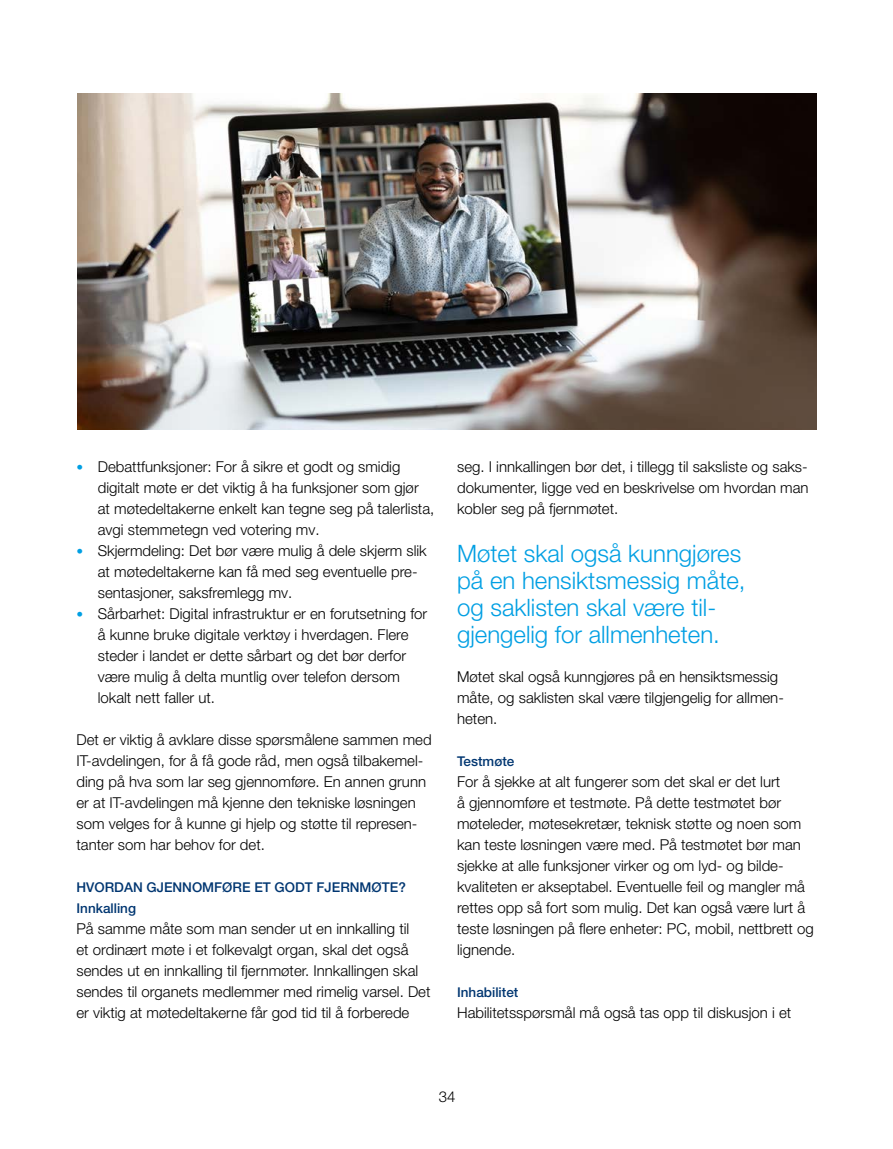
<style>
.page{position:relative;width:893px;height:1149px;background:#fff}
.page>*{position:absolute;margin:0;border:0;box-sizing:border-box;transform-origin:0 0}
.t1{font:300 24px/27px "Helvetica Neue LT Pro";color:#009fe3}
.t2{font:300 15px/21px "Helvetica Neue LT Pro";color:#000}
.t3{font:500 13.5px/21px "Helvetica Neue LT Pro";color:#003671}
.s1{font-size:13.5px;color:#009fe3}
</style>
<div class="page">
<img style="left:78px;top:94px;width:738px;height:336px">
<p class="t2" style="left:98px;top:455px;width:338px;text-indent:-21px"><span class="s1">•</span> Debattfunksjoner: For å sikre et godt og smidig digitalt møte er det viktig å ha funksjoner som gjør at møtedeltakerne enkelt kan tegne seg på talerlista, avgi stemmetegn ved votering mv.</p>
<p class="t2" style="left:98px;top:539px;width:330px;text-indent:-21px"><span class="s1">•</span> Skjermdeling: Det bør være mulig å dele skjerm slik at møtedeltakerne kan få med seg eventuelle pre&shy;sentasjoner, saksfremlegg mv.</p>
<p class="t2" style="left:98px;top:602px;width:331px;text-indent:-21px"><span class="s1">•</span> Sårbarhet: Digital infrastruktur er en forutsetning for å kunne bruke digitale verktøy i hverdagen. Flere steder i landet er dette sårbart og det bør derfor være mulig å delta muntlig over telefon dersom lokalt nett faller ut.</p>
<p class="t2" style="left:77px;top:728px;width:357px">Det er viktig å avklare disse spørsmålene sammen med IT-avdelingen, for å få gode råd, men også tilbakemel&shy;ding på hva som lar seg gjennomføre. En annen grunn er at IT-avdelingen må kjenne den tekniske løsningen som velges for å kunne gi hjelp og støtte til represen&shy;tanter som har behov for det.</p>
<p class="t3" style="left:77px;top:876px;width:331px">HVORDAN GJENNOMFØRE ET GODT FJERNMØTE?<br>Innkalling</p>
<p class="t2" style="left:77px;top:917px;width:355px">På samme måte som man sender ut en innkalling til<br>et ordinært møte i et folkevalgt organ, skal det også sendes ut en innkalling til fjernmøter. Innkallingen skal sendes til organets medlemmer med rimelig varsel. Det er viktig at møtedeltakerne får god tid til å forberede</p>
<p class="t2" style="left:457px;top:455px;width:353px;text-align:justify">seg. I innkallingen bør det, i tillegg til saksliste og saks&shy;dokumenter, ligge ved en beskrivelse om hvordan man kobler seg på fjernmøtet.</p>
<h1 class="t1" style="left:457px;top:539px;width:290px">Møtet skal også kunngjøres på en hensiktsmessig måte, og saklisten skal være til&shy;gjengelig for allmenheten.</h1>
<p class="t2" style="left:457px;top:665px;width:328px">Møtet skal også kunngjøres på en hensiktsmessig måte, og saklisten skal være tilgjengelig for allmen&shy;heten.</p>
<p class="t3" style="left:457px;top:750px;width:59px">Testmøte</p>
<p class="t2" style="left:457px;top:770px;width:358px">For å sjekke at alt fungerer som det skal er det lurt<br>å gjennomføre et testmøte. På dette testmøtet bør møteleder, møtesekretær, teknisk støtte og noen som kan teste løsningen være med. På testmøtet bør man sjekke at alle funksjoner virker og om lyd- og bilde&shy;kvaliteten er akseptabel. Eventuelle feil og mangler må rettes opp så fort som mulig. Det kan også være lurt å teste løsningen på flere enheter: PC, mobil, nettbrett og lignende.</p>
<p class="t3" style="left:457px;top:981px;width:63px">Inhabilitet</p>
<p class="t2" style="left:457px;top:1001px;width:336px">Habilitetsspørsmål må også tas opp til diskusjon i et</p>
<p class="t2" style="left:439px;top:1085px;width:18px">34</p>
</div>
